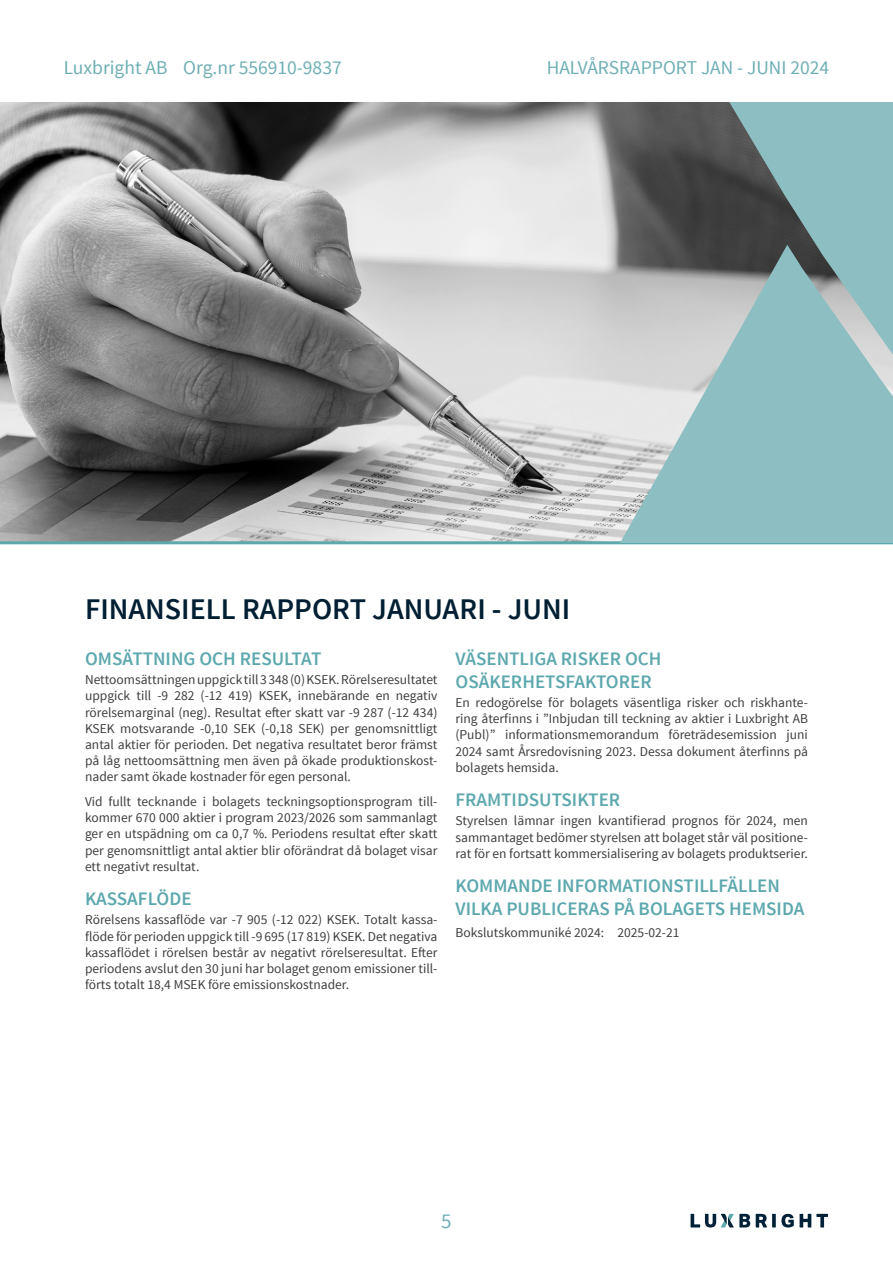
<style>
.page{position:relative;width:893px;height:1263px;background:#fff}
.page>*{position:absolute;margin:0;border:0;box-sizing:border-box;transform-origin:0 0}
.Rubrik{font:600 30px "Source Sans Pro";color:#001f32}
.t1{font:21px "Source Sans Pro";color:#6eafb5}
.t2{font:19.5px "Source Sans Pro";color:#6eafb5}
.Underrubrik{font:600 19.05px/22.8px "Source Sans Pro";color:#5da8ae}
.Brödtext{font:13.5px/16.2px "Source Sans Pro";color:#3e3e3f;text-align:justify}
.Underrubrik-2{font:13.5px "Source Sans Pro";color:#3e3e3f}
</style>
<div class="page">
<svg style="left:756px;top:1214px;width:11px;height:13px"></svg>
<svg style="left:772px;top:1214px;width:4px;height:13px"></svg>
<svg style="left:781px;top:1214px;width:13px;height:13px"></svg>
<svg style="left:800px;top:1214px;width:28px;height:13px"></svg>
<svg style="left:691px;top:1214px;width:59px;height:13px"></svg>
<img style="left:0;top:102px;width:564px;height:439px">
<hr style="left:0;top:541px;width:893px;height:3px;background:#5da8ae">
<svg style="left:564px;top:429px;width:329px;height:113px;background:#a0c4c7"></svg>
<svg style="left:564px;top:102px;width:329px;height:327px;background:#93a6a8"></svg>
<h3 class="t2" style="left:64px;top:56px;width:279px">Luxbright AB Org.nr 556910-9837</h3>
<h3 class="t2" style="left:547px;top:56px;width:284px">HALVÅRSRAPPORT JAN - JUNI 2024</h3>
<p class="Rubrik" style="left:85px;top:590px;width:487px">FINANSIELL RAPPORT JANUARI - JUNI</p>
<p class="Underrubrik" style="left:85px;top:648px;width:238px">OMSÄTTNING OCH RESULTAT</p>
<p class="Brödtext" style="left:85px;top:672px;width:354px">Nettoomsättningen uppgick till 3 348 (0) KSEK. Rörelseresultatet uppgick till -9 282 (-12 419) KSEK, innebärande en negativ rörelsemarginal (neg). Resultat efter skatt var -9 287 (-12 434)<br>KSEK motsvarande -0,10 SEK (-0,18 SEK) per genomsnittligt antal aktier för perioden. Det negativa resultatet beror främst på låg nettoomsättning men även på ökade produktionskost&shy;nader samt ökade kostnader för egen personal.</p>
<p class="Brödtext" style="left:85px;top:794px;width:354px">Vid fullt tecknande i bolagets teckningsoptionsprogram till&shy;kommer 670 000 aktier i program 2023/2026 som sammanlagt ger en utspädning om ca 0,7 %. Periodens resultat efter skatt per genomsnittligt antal aktier blir oförändrat då bolaget visar ett negativt resultat.</p>
<p class="Underrubrik" style="left:85px;top:888px;width:108px">KASSAFLÖDE</p>
<p class="Brödtext" style="left:85px;top:912px;width:354px">Rörelsens kassaflöde var -7 905 (-12 022) KSEK. Totalt kassa&shy;flöde för perioden uppgick till -9 695 (17 819) KSEK. Det negativa kassaflödet i rörelsen består av negativt rörelseresultat. Efter periodens avslut den 30 juni har bolaget genom emissioner till&shy;förts totalt 18,4 MSEK före emissionskostnader.</p>
<p class="Underrubrik" style="left:455px;top:648px;width:207px">VÄSENTLIGA RISKER OCH<br>OSÄKERHETSFAKTORER</p>
<p class="Brödtext" style="left:455px;top:695px;width:354px">En redogörelse för bolagets väsentliga risker och riskhante&shy;ring återfinns i ”Inbjudan till teckning av aktier i Luxbright AB (Publ)” informationsmemorandum företrädesemission juni 2024 samt Årsredovisning 2023. Dessa dokument återfinns på bolagets hemsida.</p>
<p class="Underrubrik" style="left:455px;top:789px;width:166px">FRAMTIDSUTSIKTER</p>
<p class="Brödtext" style="left:455px;top:813px;width:354px">Styrelsen lämnar ingen kvantifierad prognos för 2024, men sammantaget bedömer styrelsen att bolaget står väl positione&shy;rat för en fortsatt kommersialisering av bolagets produktserier.</p>
<p class="Underrubrik" style="left:455px;top:875px;width:350px">KOMMANDE INFORMATIONSTILLFÄLLEN<br>VILKA PUBLICERAS PÅ BOLAGETS HEMSIDA</p>
<p class="Underrubrik-2" style="left:455px;top:924px;width:226px">Bokslutskommuniké 2024: 2025-02-21</p>
<h2 class="t1" style="left:441px;top:1208px;width:12px">5</h2>
</div>
